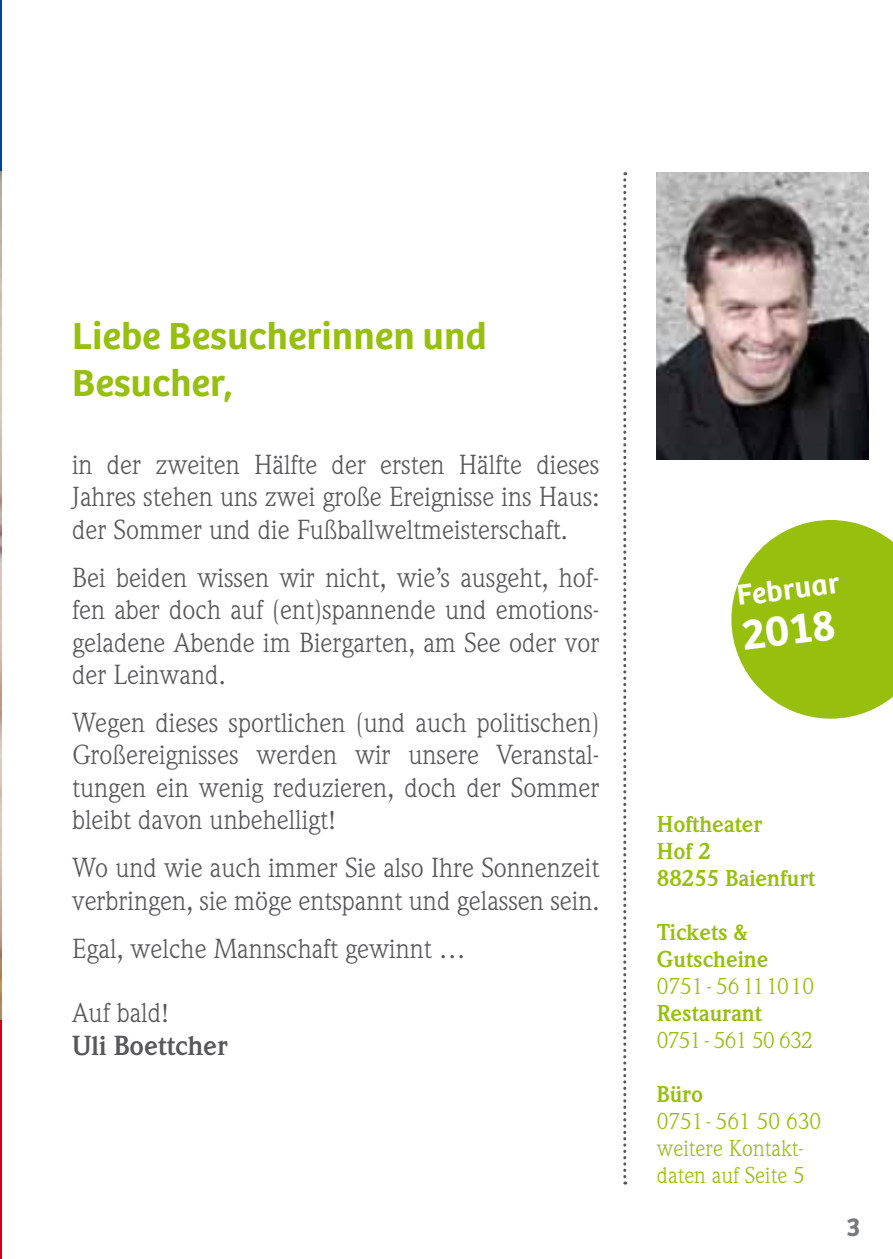
<style>
.page{position:relative;width:893px;height:1259px;background:#fff}
.page>*{position:absolute;margin:0;border:0;box-sizing:border-box;transform-origin:0 0}
.t1{font:600 45px "Bree";color:#fff}
.t2{font:600 39px/46.8px "Bree";color:#97bf0d}
.t3{font:600 30px "Bree";color:#fff}
.t4{font:27px/32.4px "Weidemann";color:#58585a;text-align:justify}
.t5{font:700 27px "Weidemann";color:#58585a}
.t6{font:600 27px "Bree";color:#797a7c}
.t7{font:700 22.5px/27px "Weidemann";color:#97bf0d}
.t8{font:22.5px/27px "Weidemann";color:#97bf0d}
.t9{font:22.5px "Weidemann";letter-spacing:-.03em;color:#97bf0d}
</style>
<div class="page">
<svg style="left:731px;top:520px;width:162px;height:198px"></svg>
<svg style="left:623px;top:172px;width:3px;height:1012px"></svg>
<img style="left:0;top:170px;width:1px;height:850px">
<hr style="left:0;top:0;width:1px;height:170px;background:#004494">
<hr style="left:0;top:1020px;width:1px;height:239px;background:#d10019">
<img style="left:656px;top:172px;width:213px;height:287px">
<h2 class="t2" style="left:72px;top:313px;width:416px">Liebe Besucherinnen und<br>Besucher,</h2>
<p class="t4" style="left:72px;top:448px;width:529px">in der zweiten Hälfte der ersten Hälfte dieses Jahres stehen uns zwei große Ereignisse ins Haus: der Sommer und die Fußballweltmeisterschaft.</p>
<p class="t4" style="left:72px;top:561px;width:529px">Bei beiden wissen wir nicht, wie’s ausgeht, hof&shy;fen aber doch auf (ent)spannende und emotions&shy;geladene Abende im Biergarten, am See oder vor der Leinwand.</p>
<p class="t4" style="left:72px;top:706px;width:529px">Wegen dieses sportlichen (und auch politischen)<br>Großereignisses werden wir unsere Veranstal&shy;tungen ein wenig reduzieren, doch der Sommer bleibt davon unbehelligt!</p>
<p class="t4" style="left:72px;top:851px;width:529px">Wo und wie auch immer Sie also Ihre Sonnenzeit verbringen, sie möge entspannt und gelassen sein.</p>
<p class="t4" style="left:72px;top:932px;width:395px">Egal, welche Mannschaft gewinnt …</p>
<p class="t4" style="left:72px;top:996px;width:99px">Auf bald!</p>
<p class="t5" style="left:72px;top:1029px;width:157px">Uli Boettcher</p>
<p class="t3" style="left:735px;top:578px;width:105px;rotate:-7deg">Februar</p>
<h1 class="t1" style="left:739px;top:608px;width:96px;rotate:-7deg">2018</h1>
<p class="t7" style="left:657px;top:811px;width:160px">Hoftheater<br>Hof 2<br>88255 Baienfurt</p>
<p class="t7" style="left:657px;top:919px;width:113px">Tickets &amp;<br>Gutscheine</p>
<p class="t8" style="left:657px;top:972px;width:159px">0751 - 56 111010</p>
<p class="t7" style="left:657px;top:1000px;width:107px">Restaurant</p>
<p class="t9" style="left:657px;top:1027px;width:158px">0751 - 561 50 632</p>
<p class="t7" style="left:657px;top:1081px;width:48px">Büro</p>
<p class="t8" style="left:657px;top:1107px;width:166px">0751 - 561 50 630 weitere Kontakt&shy;daten auf Seite 5</p>
<p class="t6" style="left:847px;top:1211px;width:16px">3</p>
</div>
